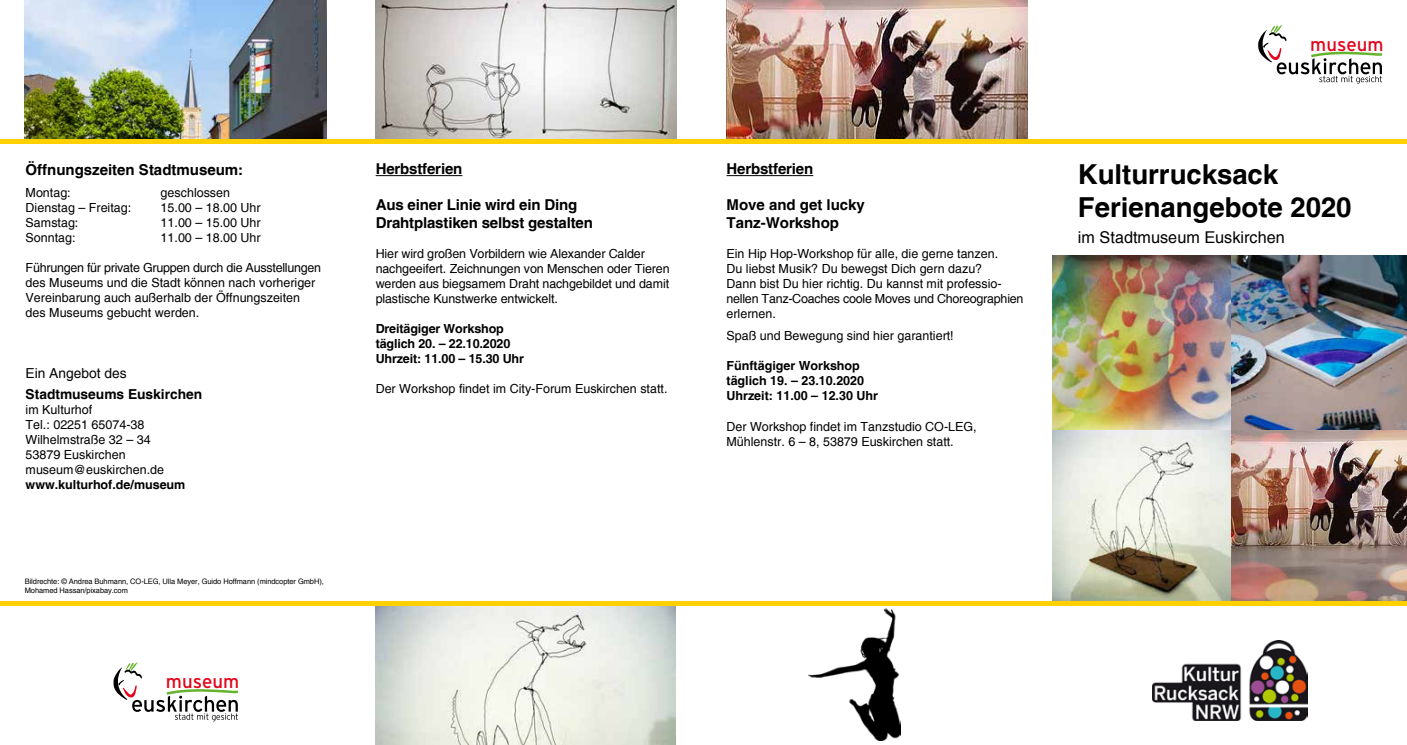
<style>
.page{position:relative;width:1407px;height:745px;background:#fff}
.page>*{position:absolute;margin:0;border:0;box-sizing:border-box;transform-origin:0 0}
.t1{font:700 27.5px/33px "Helvetica";color:#000}
.t2{font:18.75px "Interstate";color:#e3051b}
.t3{font:16.25px "Helvetica";color:#000}
.t4{font:700 15px/18px "Helvetica";letter-spacing:-.01em;color:#000}
.t5{font:700 13.75px "Helvetica";color:#000}
.t6{font:13.75px "Helvetica";color:#000}
.t7{font:12.5px/15px "Helvetica";color:#000}
.t8{font:700 12.5px/15px "Helvetica";color:#000}
.t9{font:7.5px/9px "Helvetica";letter-spacing:-.01em;color:#000}
</style>
<div class="page">
<img style="left:1230px;top:255px;width:177px;height:346px">
<img style="left:726px;top:0;width:302px;height:139px">
<img style="left:25px;top:0;width:301px;height:139px">
<img style="left:1052px;top:255px;width:178px;height:345px">
<img style="left:376px;top:605px;width:299px;height:139px">
<img style="left:376px;top:0;width:301px;height:139px">
<svg style="left:1258px;top:25px;width:124px;height:59px"></svg>
<hr style="left:376px;top:175px;width:86px;height:1px;background:#000">
<hr style="left:0;top:601px;width:1407px;height:4px;background:#ffd000">
<div style="left:0;top:139px;width:1407px;height:5px;background:#ffd000"></div>
<img style="left:1152px;top:640px;width:156px;height:79px">
<svg style="left:114px;top:662px;width:123px;height:59px"></svg>
<hr style="left:726px;top:175px;width:87px;height:1px;background:#000">
<img style="left:809px;top:608px;width:92px;height:132px">
<p class="t4" style="left:26px;top:160px;width:219px">Öffnungszeiten Stadtmuseum:</p>
<p class="t7" style="left:26px;top:185px;width:47px">Montag:</p>
<p class="t7" style="left:161px;top:185px;width:71px">geschlossen</p>
<p class="t7" style="left:26px;top:200px;width:107px">Dienstag – Freitag:</p>
<p class="t7" style="left:161px;top:200px;width:102px">15.00 – 18.00 Uhr</p>
<p class="t7" style="left:26px;top:215px;width:54px">Samstag:</p>
<p class="t7" style="left:161px;top:215px;width:102px">11.00 – 15.00 Uhr</p>
<p class="t7" style="left:26px;top:230px;width:52px">Sonntag:</p>
<p class="t7" style="left:161px;top:230px;width:102px">11.00 – 18.00 Uhr</p>
<p class="t7" style="left:26px;top:260px;width:297px">Führungen für private Gruppen durch die Ausstellungen des Museums und die Stadt können nach vorheriger Vereinbarung auch außerhalb der Öffnungszeiten des Museums gebucht werden.</p>
<p class="t6" style="left:26px;top:365px;width:102px">Ein Angebot des</p>
<p class="t5" style="left:26px;top:385px;width:178px">Stadtmuseums Euskirchen</p>
<p class="t7" style="left:26px;top:401px;width:140px">im Kulturhof<br>Tel.: 02251 65074-38<br>Wilhelmstraße 32 – 34<br>53879 Euskirchen museum@euskirchen.de</p>
<p class="t8" style="left:26px;top:476px;width:161px">www.kulturhof.de/museum</p>
<p class="t9" style="left:25px;top:576px;width:301px">Bildrechte: © Andrea Buhmann, CO-LEG, Ulla Meyer, Guido Hoffmann (mindcopter GmbH),<br>Mohamed Hassan/pixabay.com</p>
<h2 class="t2" style="left:166px;top:670px;width:75px">museum</h2>
<p class="t4" style="left:376px;top:160px;width:88px">Herbstferien</p>
<p class="t4" style="left:376px;top:196px;width:219px">Aus einer Linie wird ein Ding<br>Drahtplastiken selbst gestalten</p>
<p class="t7" style="left:376px;top:246px;width:296px">Hier wird großen Vorbildern wie Alexander Calder nachgeeifert. Zeichnungen von Menschen oder Tieren werden aus biegsamem Draht nachgebildet und damit plastische Kunstwerke entwickelt.</p>
<p class="t8" style="left:376px;top:321px;width:150px">Dreitägiger Workshop täglich 20. – 22.10.2020<br>Uhrzeit: 11.00 – 15.30 Uhr</p>
<p class="t7" style="left:376px;top:381px;width:293px">Der Workshop findet im City-Forum Euskirchen statt.</p>
<p class="t4" style="left:726px;top:160px;width:88px">Herbstferien</p>
<p class="t4" style="left:726px;top:196px;width:140px">Move and get lucky<br>Tanz-Workshop</p>
<p class="t7" style="left:726px;top:246px;width:298px">Ein Hip Hop-Workshop für alle, die gerne tanzen.<br>Du liebst Musik? Du bewegst Dich gern dazu?<br>Dann bist Du hier richtig. Du kannst mit professio&shy;nellen Tanz-Coaches coole Moves und Choreographien erlernen.</p>
<p class="t7" style="left:726px;top:328px;width:229px">Spaß und Bewegung sind hier garantiert!</p>
<p class="t8" style="left:726px;top:358px;width:153px">Fünftägiger Workshop täglich 19. – 23.10.2020<br>Uhrzeit: 11.00 – 12.30 Uhr</p>
<p class="t7" style="left:726px;top:418px;width:252px">Der Workshop findet im Tanzstudio CO-LEG,<br>Mühlenstr. 6 – 8, 53879 Euskirchen statt.</p>
<h2 class="t2" style="left:1310px;top:34px;width:75px">museum</h2>
<h1 class="t1" style="left:1078px;top:157px;width:275px">Kulturrucksack<br>Ferienangebote 2020</h1>
<h3 class="t3" style="left:1078px;top:228px;width:208px">im Stadtmuseum Euskirchen</h3>
</div>
